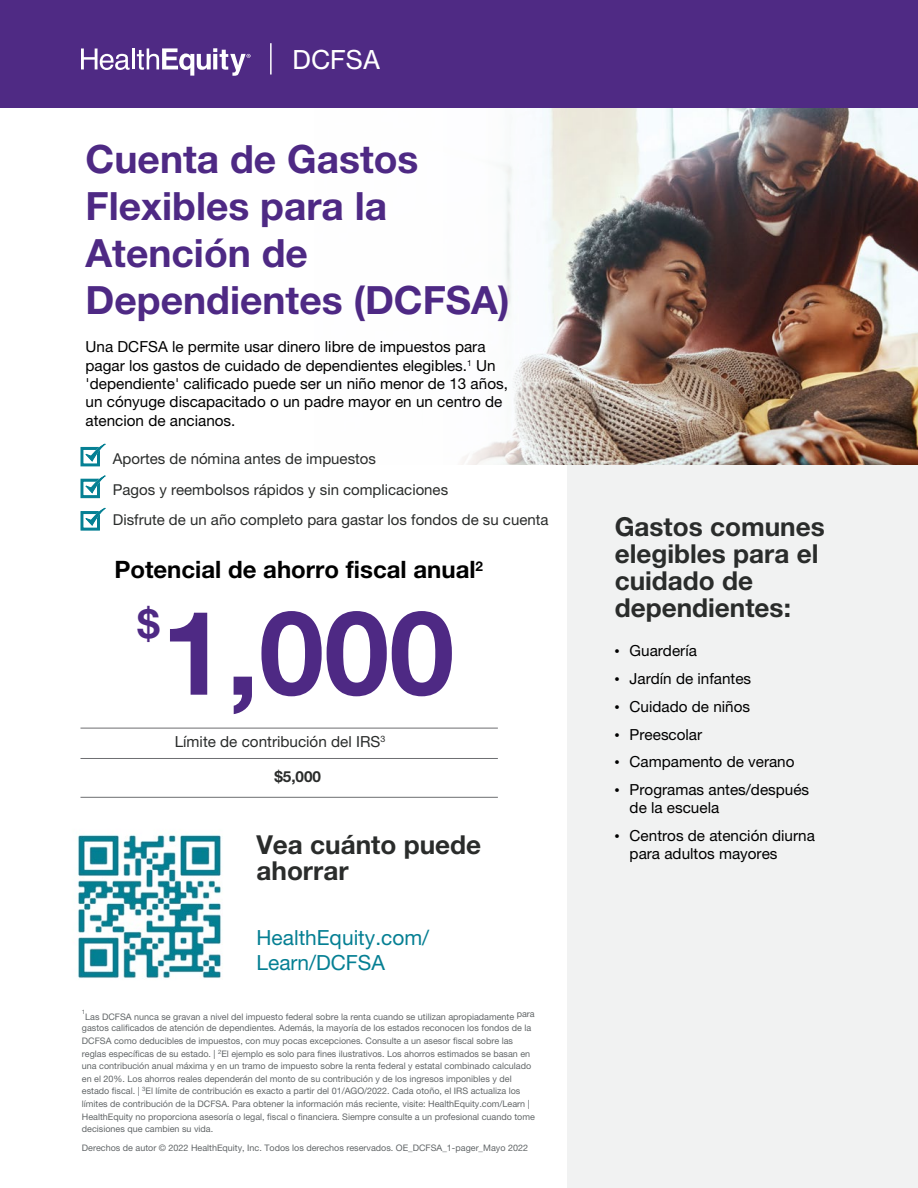
<style>
.page{position:relative;width:918px;height:1188px;background:#fff}
.page>*{position:absolute;margin:0;border:0;box-sizing:border-box;transform-origin:0 0}
.P_-_Paragraph_Style1{font:700 117.15px "Helvetica Neue LT Pro";color:#4e2984}
.P_-_Paragraph_Style1-2{font:700 39.9px "Helvetica Neue LT Pro";color:#4e2984}
.t1{font:700 39px/46.8px "Helvetica Neue LT Pro";color:#4e2984}
.H2_-_Paragraph_Style{font:700 26.1px/27px "Helvetica Neue LT Pro";color:#2a2c2b}
.Paragraph_Style2{font:700 26.1px/25.7px "Helvetica Neue LT Pro";color:#2a2c2b}
.t2{font:25.5px "N Haas Grotesk TX Pro 55 Rg";letter-spacing:-.005em;color:#fff}
.P_-_Paragraph_Style2{font:700 24px "Helvetica Neue LT Pro";color:#000}
.Paragraph_Style2-2{font:20.85px/25px "Helvetica Neue LT Pro";color:#057f93}
.Paragraph_Style1{font:15.3px/18.3px "Helvetica Neue LT Pro";color:#000}
.P_-_Bullet_List_Styl{font:15.3px/18.3px "Helvetica Neue LT Pro";color:#000}
.P_-_Paragraph_Style1-3{font:15.3px "Helvetica Neue LT Pro";color:#2a2c2b}
.P_-_Paragraph_Style1-4{font:700 15.3px "Helvetica Neue LT Pro";color:#2a2c2b}
.P_-_Paragraph_Style1-5{font:15px/30.8px "Helvetica Neue LT Pro";color:#2a2c2b}
.P_-_Paragraph_Style1-6{font:9px/12.6px "Helvetica Neue LT Pro";color:#626668;text-align:center}
.P_-_Paragraph_Style1-7{font:6px "Helvetica Neue LT Pro";color:#626668}
.s1{font-family:"Times New Roman";font-size:15px}
</style>
<div class="page">
<div style="left:567px;top:364px;width:351px;height:824px;background:#f1f2f2"></div>
<img style="left:582px;top:107px;width:336px;height:357px">
<div style="left:311px;top:92px;width:264px;height:387px;background:#fff"></div>
<div style="left:311px;top:92px;width:265px;height:376px;border:2px solid #fff"></div>
<img style="left:77px;top:835px;width:145px;height:144px">
<div style="left:0;top:0;width:918px;height:107px;background:#4f2a84"></div>
<svg style="left:81px;top:49px;width:49px;height:21px"></svg>
<hr style="left:132px;top:49px;width:2px;height:20px;background:#fff">
<svg style="left:137px;top:48px;width:114px;height:28px"></svg>
<hr style="left:270px;top:43px;width:2px;height:32px;background:#fff">
<svg style="left:81px;top:444px;width:24px;height:22px"></svg>
<svg style="left:81px;top:476px;width:24px;height:22px"></svg>
<svg style="left:81px;top:508px;width:24px;height:22px"></svg>
<hr style="left:80px;top:728px;width:418px;height:1px;background:#6d6e71">
<hr style="left:80px;top:758px;width:418px;height:1px;background:#6d6e71">
<hr style="left:80px;top:797px;width:418px;height:1px;background:#6d6e71">
<p class="t2" style="left:292px;top:44px;width:90px">DCFSA</p>
<h3 class="t1" style="left:86px;top:135px;width:425px">Cuenta de Gastos<br>Flexibles para la<br>Atención de<br>Dependientes (DCFSA)</h3>
<p class="Paragraph_Style1" style="left:86px;top:338px;width:424px">Una DCFSA le permite usar dinero libre de impuestos para pagar los gastos de cuidado de dependientes elegibles.<sup>1</sup> Un 'dependiente' calificado puede ser un niño menor de 13 años, un cónyuge discapacitado o un padre mayor en un centro de atencion de ancianos.</p>
<p class="P_-_Paragraph_Style1-5" style="left:113px;top:443px;width:437px">Aportes de nómina antes de impuestos<br>Pagos y reembolsos rápidos y sin complicaciones<br>Disfrute de un año completo para gastar los fondos de su cuenta</p>
<p class="P_-_Paragraph_Style2" style="left:114px;top:555px;width:370px">Potencial de ahorro fiscal anual<sup>2</sup></p>
<p class="P_-_Paragraph_Style1-2" style="left:137px;top:599px;width:24px">$</p>
<p class="P_-_Paragraph_Style1" style="left:161px;top:580px;width:295px">1,000</p>
<p class="P_-_Paragraph_Style1-3" style="left:175px;top:732px;width:212px">Límite de contribución del IRS<sup>3</sup></p>
<p class="P_-_Paragraph_Style1-4" style="left:274px;top:767px;width:48px">$5,000</p>
<p class="Paragraph_Style2" style="left:256px;top:832px;width:226px">Vea cuánto puede ahorrar</p>
<p class="Paragraph_Style2-2" style="left:256px;top:925px;width:174px">HealthEquity.com/<br>Learn/DCFSA</p>
<p class="P_-_Paragraph_Style1-7" style="left:82px;top:1008px;width:5px">1</p>
<p class="P_-_Paragraph_Style1-6" style="left:82px;top:1011px;width:454px;line-height:11.4px">Las DCFSA nunca se gravan a nivel del impuesto federal sobre la renta cuando se utilizan apropiadamente para gastos calificados de atención de dependientes. Además, la mayoría de los estados reconocen los fondos de la</p>
<p class="P_-_Paragraph_Style1-6" style="left:82px;top:1034px;width:455px;text-align:left">DCFSA como deducibles de impuestos, con muy pocas excepciones. Consulte a un asesor fiscal sobre las reglas específicas de su estado. | <sup>2</sup>El ejemplo es solo para fines ilustrativos. Los ahorros estimados se basan en una contribución anual máxima y en un tramo de impuesto sobre la renta federal y estatal combinado calculado en el 20%. Los ahorros reales dependerán del monto de su contribución y de los ingresos imponibles y del estado fiscal. | <sup>3</sup>El límite de contribución es exacto a partir del 01/AGO/2022. Cada otoño, el IRS actualiza los límites de contribución de la DCFSA. Para obtener la información más reciente, visite: HealthEquity.com/Learn | HealthEquity no proporciona asesoría o legal, fiscal o financiera. Siempre consulte a un profesional cuando tome decisiones que cambien su vida.</p>
<p class="P_-_Paragraph_Style1-6" style="left:82px;top:1142px;width:448px">Derechos de autor © 2022 HealthEquity, Inc. Todos los derechos reservados. OE_DCFSA_1-pager_Mayo 2022</p>
<h2 class="H2_-_Paragraph_Style" style="left:615px;top:513px;width:212px">Gastos comunes elegibles para el cuidado de dependientes:</h2>
<p class="P_-_Bullet_List_Styl" style="left:615px;top:641px;width:84px"><span class="s1">•</span> Guardería</p>
<p class="P_-_Bullet_List_Styl" style="left:615px;top:669px;width:138px"><span class="s1">•</span> Jardín de infantes</p>
<p class="P_-_Bullet_List_Styl" style="left:615px;top:697px;width:137px"><span class="s1">•</span> Cuidado de niños</p>
<p class="P_-_Bullet_List_Styl" style="left:615px;top:725px;width:89px"><span class="s1">•</span> Preescolar</p>
<p class="P_-_Bullet_List_Styl" style="left:615px;top:752px;width:181px"><span class="s1">•</span> Campamento de verano</p>
<p class="P_-_Bullet_List_Styl" style="left:630px;top:780px;width:181px;text-indent:-15px"><span class="s1">•</span> Programas antes/después de la escuela</p>
<p class="P_-_Bullet_List_Styl" style="left:630px;top:826px;width:187px;text-indent:-15px"><span class="s1">•</span> Centros de atención diurna para adultos mayores</p>
</div>
